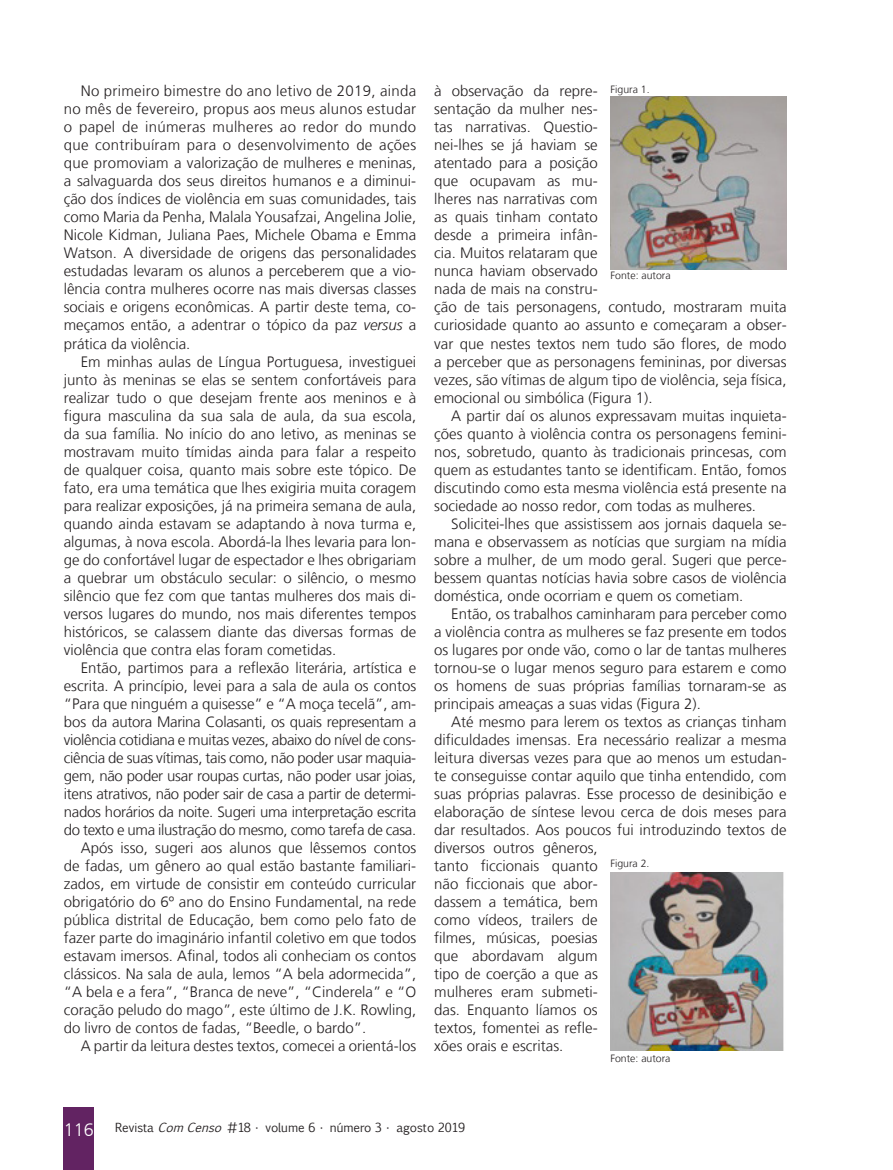
<style>
.page{position:relative;width:893px;height:1170px;background:#fff}
.page>*{position:absolute;margin:0;border:0;box-sizing:border-box;transform-origin:0 0}
.Miolo__10{font:300 15px/18px "Frutiger LT";color:#231f20;text-align:justify}
.t1{font:12px "Euphemia CAS";color:#231f20}
.Legendas{font:300 10.5px "Frutiger LT";color:#231f20}
.s1{font-style:italic}
.s2{font-family:"Frutiger LT";font-weight:300;font-size:18px;color:#fff}
</style>
<div class="page">
<div style="left:64px;top:1107px;width:30px;height:62px;background:#622362"></div>
<img style="left:610px;top:96px;width:177px;height:174px">
<img style="left:611px;top:872px;width:173px;height:178px">
<p class="Miolo__10" style="left:64px;top:82px;width:354px;text-indent:17px">No primeiro bimestre do ano letivo de 2019, ainda no mês de fevereiro, propus aos meus alunos estudar o papel de inúmeras mulheres ao redor do mundo que contribuíram para o desenvolvimento de ações que promoviam a valorização de mulheres e meninas, a salvaguarda dos seus direitos humanos e a diminui&shy;ção dos índices de violência em suas comunidades, tais como Maria da Penha, Malala Yousafzai, Angelina Jolie, Nicole Kidman, Juliana Paes, Michele Obama e Emma Watson. A diversidade de origens das personalidades estudadas levaram os alunos a perceberem que a vio&shy;lência contra mulheres ocorre nas mais diversas classes sociais e origens econômicas. A partir deste tema, co&shy;meçamos então, a adentrar o tópico da paz <span class="s1">versus</span> a prática da violência.</p>
<p class="Miolo__10" style="left:64px;top:352px;width:354px;text-indent:17px">Em minhas aulas de Língua Portuguesa, investiguei junto às meninas se elas se sentem confortáveis para realizar tudo o que desejam frente aos meninos e à figura masculina da sua sala de aula, da sua escola, da sua família. No início do ano letivo, as meninas se mostravam muito tímidas ainda para falar a respeito de qualquer coisa, quanto mais sobre este tópico. De fato, era uma temática que lhes exigiria muita coragem para realizar exposições, já na primeira semana de aula, quando ainda estavam se adaptando à nova turma e, algumas, à nova escola. Abordá-la lhes levaria para lon&shy;ge do confortável lugar de espectador e lhes obrigariam a quebrar um obstáculo secular: o silêncio, o mesmo silêncio que fez com que tantas mulheres dos mais di&shy;versos lugares do mundo, nos mais diferentes tempos históricos, se calassem diante das diversas formas de violência que contra elas foram cometidas.</p>
<p class="Miolo__10" style="left:64px;top:658px;width:354px;text-indent:17px">Então, partimos para a reflexão literária, artística e escrita. A princípio, levei para a sala de aula os contos “Para que ninguém a quisesse” e “A moça tecelã”, am&shy;bos da autora Marina Colasanti, os quais representam a violência cotidiana e muitas vezes, abaixo do nível de cons&shy;ciência de suas vítimas, tais como, não poder usar maquia&shy;gem, não poder usar roupas curtas, não poder usar joias, itens atrativos, não poder sair de casa a partir de determi&shy;nados horários da noite. Sugeri uma interpretação escrita do texto e uma ilustração do mesmo, como tarefa de casa.</p>
<p class="Miolo__10" style="left:64px;top:838px;width:354px;text-indent:17px">Após isso, sugeri aos alunos que lêssemos contos de fadas, um gênero ao qual estão bastante familiari&shy;zados, em virtude de consistir em conteúdo curricular obrigatório do 6º ano do Ensino Fundamental, na rede pública distrital de Educação, bem como pelo fato de fazer parte do imaginário infantil coletivo em que todos estavam imersos. Afinal, todos ali conheciam os contos clássicos. Na sala de aula, lemos “A bela adormecida”, “A bela e a fera”, “Branca de neve”, “Cinderela” e “O coração peludo do mago”, este último de J.K. Rowling, do livro de contos de fadas, “Beedle, o bardo”.</p>
<p class="Miolo__10" style="left:81px;top:1036px;width:337px">A partir da leitura destes textos, comecei a orientá-los</p>
<p class="Miolo__10" style="left:434px;top:82px;width:354px;text-align:left">à observação da repre-<br>sentação da mulher nes-<br>tas narrativas. Questio-<br>nei-lhes se já haviam se<br>atentado para a posição<br>que ocupavam as mu-<br>lheres nas narrativas com<br>as quais tinham contato<br>desde a primeira infân-<br>cia. Muitos relataram que<br>nunca haviam observado<br>nada de mais na constru-<br>ção de tais personagens, contudo, mostraram muita curiosidade quanto ao assunto e começaram a obser&shy;var que nestes textos nem tudo são flores, de modo a perceber que as personagens femininas, por diversas vezes, são vítimas de algum tipo de violência, seja física, emocional ou simbólica (Figura 1).</p>
<p class="Miolo__10" style="left:434px;top:406px;width:354px;text-indent:17px">A partir daí os alunos expressavam muitas inquieta&shy;ções quanto à violência contra os personagens femini&shy;nos, sobretudo, quanto às tradicionais princesas, com quem as estudantes tanto se identificam. Então, fomos discutindo como esta mesma violência está presente na sociedade ao nosso redor, com todas as mulheres.</p>
<p class="Miolo__10" style="left:434px;top:514px;width:354px;text-indent:17px">Solicitei-lhes que assistissem aos jornais daquela se&shy;mana e observassem as notícias que surgiam na mídia sobre a mulher, de um modo geral. Sugeri que perce&shy;bessem quantas notícias havia sobre casos de violência doméstica, onde ocorriam e quem os cometiam.</p>
<p class="Miolo__10" style="left:434px;top:604px;width:354px;text-indent:17px">Então, os trabalhos caminharam para perceber como a violência contra as mulheres se faz presente em todos os lugares por onde vão, como o lar de tantas mulheres tornou-se o lugar menos seguro para estarem e como os homens de suas próprias famílias tornaram-se as principais ameaças a suas vidas (Figura 2).</p>
<p class="Miolo__10" style="left:434px;top:712px;width:354px;text-align:left;text-indent:17px">Até mesmo para lerem os textos as crianças tinham dificuldades imensas. Era necessário realizar a mesma leitura diversas vezes para que ao menos um estudan&shy;te conseguisse contar aquilo que tinha entendido, com suas próprias palavras. Esse processo de desinibição e elaboração de síntese levou cerca de dois meses para dar resultados. Aos poucos fui introduzindo textos de diversos outros gêneros,<br>tanto ficcionais quanto<br>não ficcionais que abor-<br>dassem a temática, bem<br>como vídeos, trailers de<br>filmes, músicas, poesias<br>que abordavam algum<br>tipo de coerção a que as<br>mulheres eram submeti-<br>das. Enquanto líamos os<br>textos, fomentei as refle-<br>xões orais e escritas.</p>
<p class="Legendas" style="left:611px;top:83px;width:41px">Figura 1.</p>
<p class="Legendas" style="left:611px;top:269px;width:62px">Fonte: autora</p>
<p class="Legendas" style="left:610px;top:857px;width:41px">Figura 2.</p>
<p class="Legendas" style="left:610px;top:1052px;width:62px">Fonte: autora</p>
<p class="t1" style="left:64px;top:1119px;width:403px"><span class="s2">116</span> Revista <span class="s1">ComCenso</span> #18 • volume 6 • número 3 • agosto 2019</p>
</div>
